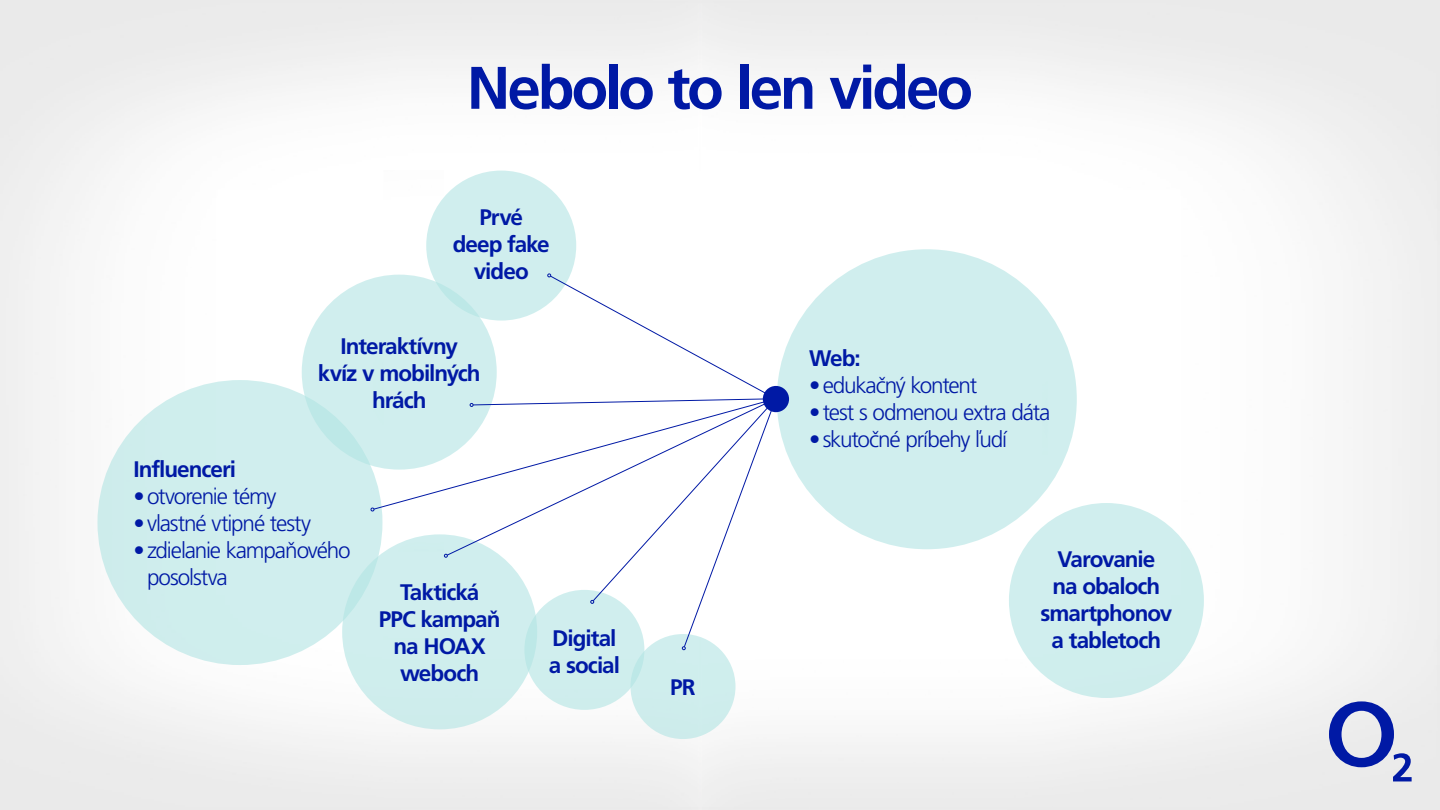
<style>
.page{position:relative;width:1440px;height:810px;background:#fff}
.page>*{position:absolute;margin:0;border:0;box-sizing:border-box;transform-origin:0 0}
.t1{font:700 60px "Frutiger CE";letter-spacing:-.055em;color:#0019a5}
.t2{font:700 22.5px/27px "Frutiger CE";letter-spacing:-.045em;color:#0019a5;text-align:center}
.t3{font:300 22.5px/27px "Frutiger CE";letter-spacing:-.05em;color:#0019a5}
</style>
<div class="page">
<div style="left:777px;top:249px;width:300px;height:300px;background:#d0eeee;border-radius:50%"></div>
<svg style="left:1329px;top:701px;width:83px;height:80px"></svg>
<div style="left:426px;top:171px;width:150px;height:150px;background:#d0eeee;border-radius:50%"></div>
<div style="left:524px;top:590px;width:120px;height:120px;background:#cfeeed;border-radius:50%"></div>
<div style="left:631px;top:634px;width:105px;height:105px;background:#cfeeed;border-radius:50%"></div>
<div style="left:763px;top:386px;width:26px;height:26px;background:#0019a5;border-radius:50%"></div>
<div style="left:97px;top:380px;width:285px;height:285px;background:#d0eeee;border-radius:50%"></div>
<div style="left:302px;top:275px;width:195px;height:195px;background:linear-gradient(to bottom,#d4efef,#c6ebea);border-radius:50%"></div>
<div style="left:1009px;top:503px;width:195px;height:195px;background:#d0eeee;border-radius:50%"></div>
<div style="left:342px;top:534px;width:195px;height:195px;background:#cfeeed;border-radius:50%"></div>
<svg style="left:371px;top:274px;width:406px;height:376px"></svg>
<h1 class="t1" style="left:467px;top:54px;width:508px">Nebolo to len video</h1>
<p class="t2" style="left:453px;top:204px;width:98px">Prvé deep fake video</p>
<p class="t2" style="left:318px;top:332px;width:164px">Interaktívny<br>kvíz v mobilných hrách</p>
<p class="t2" style="left:134px;top:456px;width:104px">Influenceri</p>
<p class="t3" style="left:134px;top:483px;width:144px">•otvorenie témy</p>
<p class="t3" style="left:134px;top:510px;width:179px">•vlastné vtipné testy</p>
<p class="t3" style="left:147px;top:537px;width:205px;text-indent:-14px">•zdielanie kampaňového posolstva</p>
<p class="t2" style="left:379px;top:579px;width:123px">Taktická<br>PPC kampaň na HOAX weboch</p>
<p class="t2" style="left:549px;top:625px;width:73px;text-align:left">Digital a social</p>
<p class="t2" style="left:670px;top:674px;width:27px">PR</p>
<p class="t2" style="left:809px;top:344px;width:53px">Web:</p>
<p class="t3" style="left:809px;top:371px;width:170px">•edukačný kontent</p>
<p class="t3" style="left:809px;top:398px;width:243px">•test s odmenou extra dáta</p>
<p class="t3" style="left:809px;top:425px;width:199px">•skutočné príbehy ľudí</p>
<p class="t2" style="left:1041px;top:546px;width:133px">Varovanie<br>na obaloch smartphonov a tabletoch</p>
</div>
